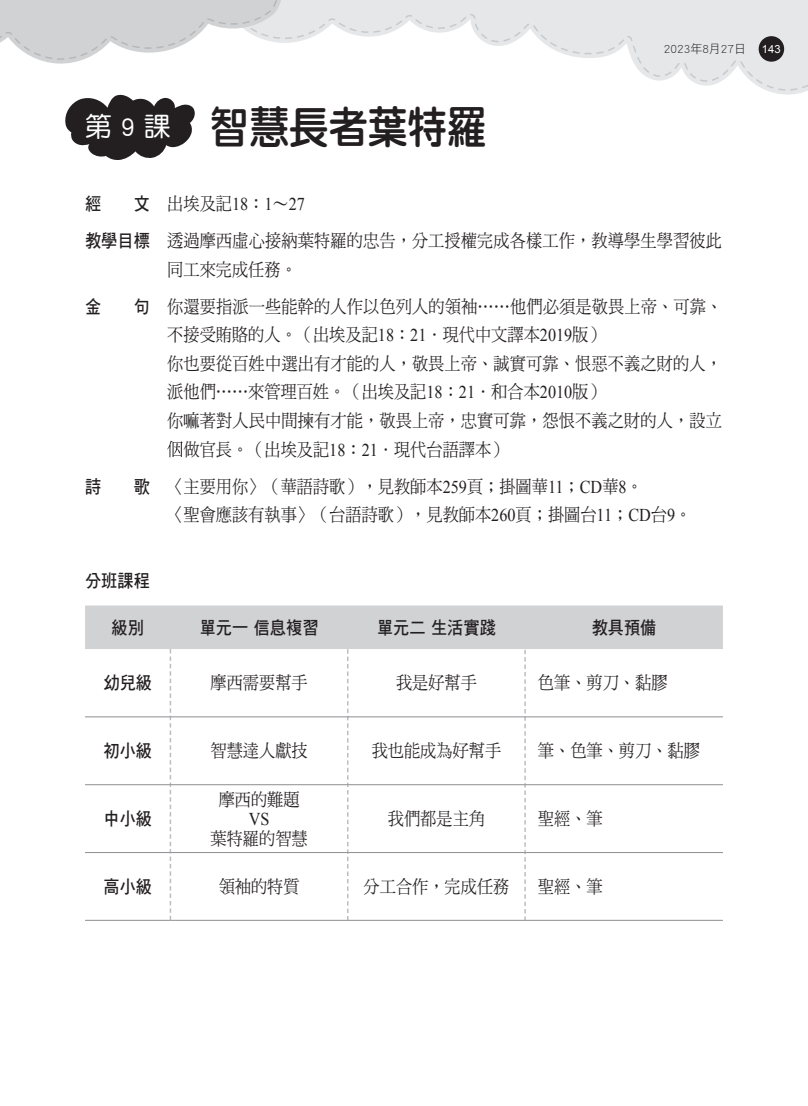
<style>
.page{position:relative;width:808px;height:1106px;background:#fff}
.page>*{position:absolute;margin:0;border:0;box-sizing:border-box;transform-origin:0 0}
.t1{font:45px "DF Yuan Std W8";letter-spacing:-.025em;color:#231f20;scale:.9 1}
.t2{font:27px "DF Yuan Std W5";color:#fff}
.t3{font:18px/37px "DF Ming Std W5";color:#231f20;scale:.9 1}
.t4{font:18px/37px "DF Hei Std W7";color:#231f20;text-align:right;scale:.9 1}
.t5{font:18px "Times New Roman";color:#231f20;scale:.9 1}
.t6{font:12px "DF Hei Std W3";color:#231f20}
.t7{font:11.25px "Arial";color:#fff}
.s1{font-family:"Times New Roman"}
</style>
<div class="page">
<svg style="left:284px;top:0;width:524px;height:91px"></svg>
<svg style="left:0;top:0;width:284px;height:64px"></svg>
<div style="left:759px;top:36px;width:25px;height:26px;background:#231f20;border-radius:50%"></div>
<svg style="left:65px;top:95px;width:130px;height:65px"></svg>
<svg style="left:85px;top:605px;width:638px;height:314px"></svg>
<hr style="left:171px;top:716px;width:177px;height:1px;background:#939598">
<hr style="left:348px;top:716px;width:177px;height:1px;background:#939598">
<hr style="left:525px;top:716px;width:198px;height:1px;background:#939598">
<hr style="left:171px;top:784px;width:177px;height:1px;background:#939598">
<hr style="left:348px;top:784px;width:177px;height:1px;background:#939598">
<hr style="left:525px;top:784px;width:198px;height:1px;background:#939598">
<hr style="left:171px;top:852px;width:177px;height:1px;background:#939598">
<hr style="left:348px;top:852px;width:177px;height:1px;background:#939598">
<hr style="left:525px;top:852px;width:198px;height:1px;background:#939598">
<hr style="left:171px;top:919px;width:177px;height:1px;background:#939598">
<hr style="left:348px;top:919px;width:177px;height:1px;background:#939598">
<hr style="left:525px;top:919px;width:198px;height:1px;background:#939598">
<hr style="left:85px;top:716px;width:86px;height:1px;background:#939598">
<hr style="left:85px;top:784px;width:86px;height:1px;background:#939598">
<hr style="left:85px;top:852px;width:86px;height:1px;background:#939598">
<hr style="left:85px;top:919px;width:86px;height:1px;background:#939598">
<svg style="left:167px;top:441px;width:15px;height:16px"></svg>
<h2 class="t2" style="left:85px;top:112px;width:87px">第 9 課</h2>
<h1 class="t1" style="left:210px;top:102px;width:310px">智慧長者葉特羅</h1>
<p class="t6" style="left:664px;top:42px;width:84px">2023年8月27日</p>
<p class="t7" style="left:762px;top:43px;width:20px">143</p>
<p class="t4" style="left:85px;top:185px;width:74px">文<br>教學目標</p>
<p class="t4" style="left:85px;top:185px;width:20px">經</p>
<p class="t4" style="left:85px;top:288px;width:20px">金</p>
<p class="t4" style="left:134px;top:288px;width:20px">句</p>
<p class="t4" style="left:85px;top:467px;width:20px">詩</p>
<p class="t4" style="left:134px;top:467px;width:20px">歌</p>
<p class="t3" style="left:167px;top:185px;width:618px">出埃及記<span class="s1">18</span>：<span class="s1">1</span>∼<span class="s1">27<br></span>透過摩西虛心接納葉特羅的忠告，分工授權完成各樣工作，教導學生學習彼此</p>
<p class="t3" style="left:167px;top:251px;width:618px">同工來完成任務。<br>你還要指派一些能幹的人作以色列人的領袖⋯⋯他們必須是敬畏上帝、可靠、</p>
<p class="t3" style="left:167px;top:316px;width:487px">不接受賄賂的人。（出埃及記<span class="s1">18</span>：<span class="s1">21</span>．現代中文譯本<span class="s1">2019</span>版）</p>
<p class="t3" style="left:167px;top:345px;width:618px">你也要從百姓中選出有才能的人，敬畏上帝、誠實可靠、恨惡不義之財的人，</p>
<p class="t3" style="left:167px;top:373px;width:487px">派他們⋯⋯來管理百姓。（出埃及記<span class="s1">18</span>：<span class="s1">21</span>．和合本<span class="s1">2010</span>版）</p>
<p class="t3" style="left:167px;top:402px;width:618px">你嘛著對人民中間揀有才能，敬畏上帝，忠實可靠，怨恨不義之財的人，設立</p>
<p class="t3" style="left:183px;top:430px;width:362px">做官長。（出埃及記<span class="s1">18</span>：<span class="s1">21</span>．現代台語譯本）</p>
<p class="t3" style="left:167px;top:471px;width:584px;line-height:28.5px">〈主要用你〉（華語詩歌），見教師本<span class="s1">259</span>頁；掛圖華<span class="s1">11</span>；<span class="s1">CD</span>華<span class="s1">8</span>。<br>〈聖會應該有執事〉（台語詩歌），見教師本<span class="s1">260</span>頁；掛圖台<span class="s1">11</span>；<span class="s1">CD</span>台<span class="s1">9</span>。</p>
<p class="t4" style="left:85px;top:561px;width:74px">分班課程</p>
<p class="t4" style="left:112px;top:608px;width:38px">級別</p>
<p class="t4" style="left:200px;top:608px;width:133px">單元一 信息複習</p>
<p class="t4" style="left:377px;top:608px;width:133px">單元二 生活實踐</p>
<p class="t4" style="left:592px;top:608px;width:74px">教具預備</p>
<p class="t4" style="left:103px;top:664px;width:56px">幼兒級</p>
<p class="t3" style="left:211px;top:664px;width:110px">摩西需要幫手</p>
<p class="t3" style="left:396px;top:664px;width:92px">我是好幫手</p>
<p class="t3" style="left:538px;top:664px;width:145px">色筆、剪刀、黏膠</p>
<p class="t4" style="left:103px;top:732px;width:56px">初小級</p>
<p class="t3" style="left:211px;top:732px;width:110px">智慧達人獻技</p>
<p class="t3" style="left:372px;top:732px;width:145px">我也能成為好幫手</p>
<p class="t3" style="left:538px;top:732px;width:182px">筆、色筆、剪刀、黏膠</p>
<p class="t4" style="left:103px;top:799px;width:56px">中小級</p>
<p class="t3" style="left:219px;top:780px;width:91px">摩西的難題</p>
<p class="t5" style="left:249px;top:809px;width:25px">VS</p>
<p class="t3" style="left:211px;top:819px;width:110px">葉特羅的智慧</p>
<p class="t3" style="left:388px;top:799px;width:109px">我們都是主角</p>
<p class="t3" style="left:538px;top:799px;width:74px">聖經、筆</p>
<p class="t4" style="left:103px;top:867px;width:56px">高小級</p>
<p class="t3" style="left:219px;top:867px;width:91px">領袖的特質</p>
<p class="t3" style="left:364px;top:867px;width:164px">分工合作，完成任務</p>
<p class="t3" style="left:538px;top:867px;width:74px">聖經、筆</p>
</div>
